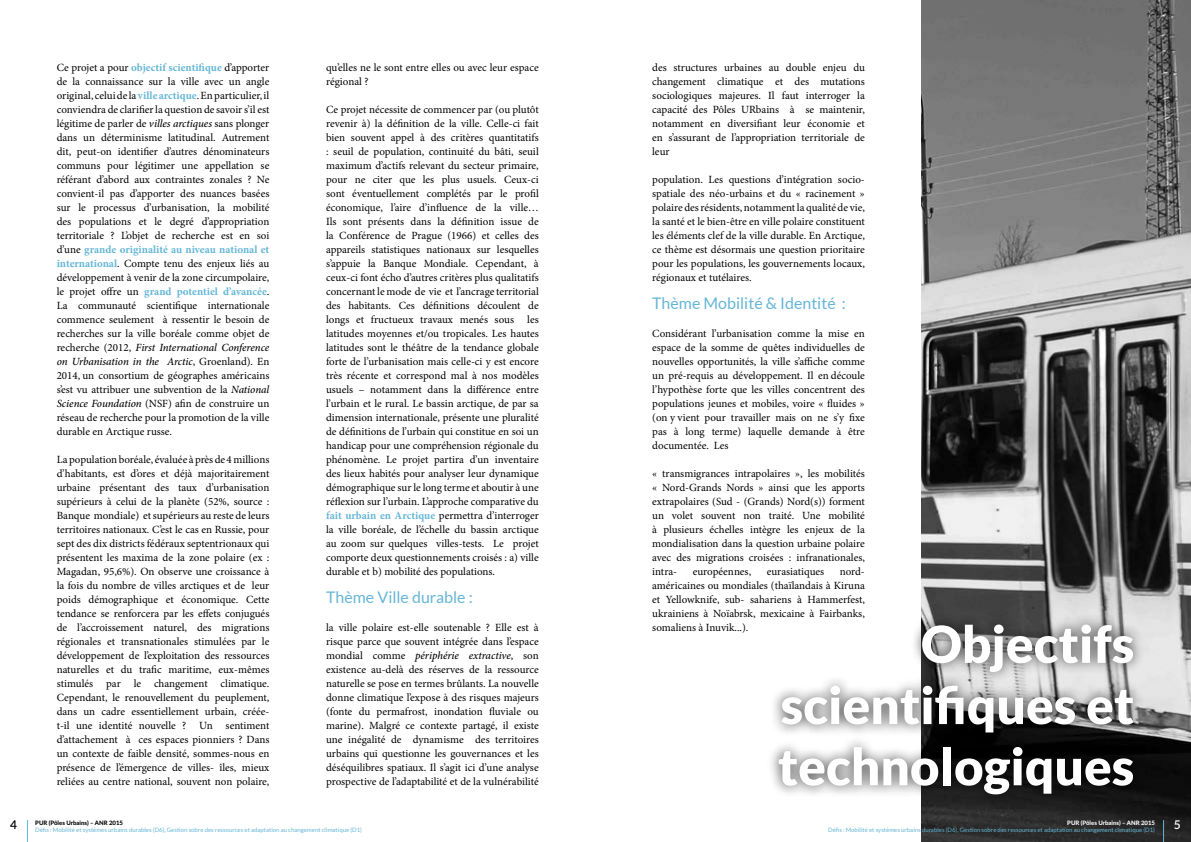
<style>
.page{position:relative;width:1191px;height:842px;background:#fff}
.page>*{position:absolute;margin:0;border:0;box-sizing:border-box;transform-origin:0 0}
.t1{font:900 51px/61.2px "Lato";color:#fff;text-align:justify}
.t2{font:16px "Lato";color:#65b6d6}
.t3{font:600 12px "Lato";color:#fff}
.t4{font:600 12px "Lato";color:#000}
.t5{font:11px/14px "Minion Pro";color:#000;text-align:justify}
.t6{font:6px "Lato";color:#65b6d6}
.t7{font:800 6px "Lato";color:#fff}
.t8{font:800 6px "Lato";color:#000}
.s1{font-weight:700;color:#65b6d6}
.s2{font-weight:500;font-style:italic}
</style>
<div class="page">
<img style="left:921px;top:0;width:270px;height:842px">
<svg style="left:1163px;top:820px;width:1px;height:22px"></svg>
<svg style="left:27px;top:820px;width:1px;height:22px"></svg>
<div style="left:765px;top:611px;width:380px;height:195px;background:#000;opacity:.75"></div>
<p class="t4" style="left:10px;top:816px;width:8px">4</p>
<p class="t5" style="left:57px;top:60px;width:214px">Ce projet a pour <span class="s1">objectif scientifique</span> d’apporter de la connaissance sur la ville avec un angle original, celui de la <span class="s1">ville arctique</span>. En particulier, il conviendra de clarifier la question de savoir s’il est légitime de parler de <span class="s2">villes arctiques</span> sans plonger dans un déterminisme latitudinal. Autrement dit, peut-on identifier d’autres dénominateurs communs pour légitimer une appellation se référant d’abord aux contraintes zonales ? Ne convient-il pas d’apporter des nuances basées sur le processus d’urbanisation, la mobilité des populations et le degré d’appropriation territoriale ? L’objet de recherche est en soi d’une <span class="s1">grande originalité au niveau national et international</span>. Compte tenu des enjeux liés au développement à venir de la zone circumpolaire, le projet offre un <span class="s1">grand potentiel d’avancée</span>.<br>La communauté scientifique internationale commence seulement à ressentir le besoin de recherches sur la ville boréale comme objet de recherche (2012, <span class="s2">First International Conference on Urbanisation in the Arctic</span>, Groenland). En 2014, un consortium de géographes américains s’est vu attribuer une subvention de la <span class="s2">National Science Foundation</span> (NSF) afin de construire un réseau de recherche pour la promotion de la ville durable en Arctique russe.</p>
<p class="t5" style="left:57px;top:452px;width:214px">La population boréale, évaluée à près de 4 millions d’habitants, est d’ores et déjà majoritairement urbaine présentant des taux d’urbanisation supérieurs à celui de la planète (52%, source :<br>Banque mondiale) et supérieurs au reste de leurs territoires nationaux. C’est le cas en Russie, pour sept des dix districts fédéraux septentrionaux qui présentent les maxima de la zone polaire (ex :<br>Magadan, 95,6%). On observe une croissance à la fois du nombre de villes arctiques et de leur poids démographique et économique. Cette tendance se renforcera par les effets conjugués de l’accroissement naturel, des migrations régionales et transnationales stimulées par le développement de l’exploitation des ressources naturelles et du trafic maritime, eux-mêmes stimulés par le changement climatique.<br>Cependant, le renouvellement du peuplement, dans un cadre essentiellement urbain, créée&shy;t-il une identité nouvelle ? Un sentiment d’attachement à ces espaces pionniers ? Dans un contexte de faible densité, sommes-nous en présence de l’émergence de villes- îles, mieux reliées au centre national, souvent non polaire,</p>
<p class="t5" style="left:326px;top:60px;width:214px">qu’elles ne le sont entre elles ou avec leur espace régional ?</p>
<p class="t5" style="left:326px;top:102px;width:214px">Ce projet nécessite de commencer par (ou plutôt revenir à) la définition de la ville. Celle-ci fait bien souvent appel à des critères quantitatifs : seuil de population, continuité du bâti, seuil maximum d’actifs relevant du secteur primaire, pour ne citer que les plus usuels. Ceux-ci sont éventuellement complétés par le profil économique, l’aire d’influence de la ville… Ils sont présents dans la définition issue de la Conférence de Prague (1966) et celles des appareils statistiques nationaux sur lesquelles s’appuie la Banque Mondiale. Cependant, à ceux-ci font écho d’autres critères plus qualitatifs concernant le mode de vie et l’ancrage territorial des habitants. Ces définitions découlent de longs et fructueux travaux menés sous les latitudes moyennes et/ou tropicales. Les hautes latitudes sont le théâtre de la tendance globale forte de l’urbanisation mais celle-ci y est encore très récente et correspond mal à nos modèles usuels – notamment dans la différence entre l’urbain et le rural. Le bassin arctique, de par sa dimension internationale, présente une pluralité de définitions de l’urbain qui constitue en soi un handicap pour une compréhension régionale du phénomène. Le projet partira d’un inventaire des lieux habités pour analyser leur dynamique démographique sur le long terme et aboutir à une réflexion sur l’urbain. L’approche comparative du <span class="s1">fait urbain en Arctique</span> permettra d’interroger la ville boréale, de l’échelle du bassin arctique au zoom sur quelques villes-tests. Le projet comporte deux questionnements croisés : a) ville durable et b) mobilité des populations.</p>
<h2 class="t2" style="left:326px;top:588px;width:148px">Thème Ville durable :</h2>
<p class="t5" style="left:326px;top:620px;width:214px">la ville polaire est-elle soutenable ? Elle est à risque parce que souvent intégrée dans l’espace mondial comme <span class="s2">périphérie extractive</span>, son existence au-delà des réserves de la ressource naturelle se pose en termes brûlants. La nouvelle donne climatique l’expose à des risques majeurs (fonte du permafrost, inondation fluviale ou marine). Malgré ce contexte partagé, il existe une inégalité de dynamisme des territoires urbains qui questionne les gouvernances et les déséquilibres spatiaux. Il s’agit ici d’une analyse prospective de l’adaptabilité et de la vulnérabilité</p>
<p class="t8" style="left:35px;top:818px;width:89px">PUR (Pôles Urbains) – ANR 2015</p>
<p class="t6" style="left:35px;top:826px;width:328px">Défis : Mobilité et systèmes urbains durables (D6), Gestion sobre des ressources et adaptation au changement climatique (D1)</p>
<p class="t5" style="left:652px;top:60px;width:214px">des structures urbaines au double enjeu du changement climatique et des mutations sociologiques majeures. Il faut interroger la capacité des Pôles URbains à se maintenir, notamment en diversifiant leur économie et en s’assurant de l’appropriation territoriale de leur</p>
<p class="t5" style="left:652px;top:172px;width:214px">population. Les questions d’intégration socio&shy;spatiale des néo-urbains et du « racinement » polaire des résidents, notamment la qualité de vie, la santé et le bien-être en ville polaire constituent les éléments clef de la ville durable. En Arctique, ce thème est désormais une question prioritaire pour les populations, les gouvernements locaux, régionaux et tutélaires.</p>
<h2 class="t2" style="left:652px;top:294px;width:195px">Thème Mobilité &amp; Identité :</h2>
<p class="t5" style="left:652px;top:326px;width:214px">Considérant l’urbanisation comme la mise en espace de la somme de quêtes individuelles de nouvelles opportunités, la ville s’affiche comme un pré-requis au développement. Il en découle l’hypothèse forte que les villes concentrent des populations jeunes et mobiles, voire « fluides » (on y vient pour travailler mais on ne s’y fixe pas à long terme) laquelle demande à être documentée. Les</p>
<p class="t5" style="left:652px;top:466px;width:214px">« transmigrances intrapolaires », les mobilités « Nord-Grands Nords » ainsi que les apports extrapolaires (Sud - (Grands) Nord(s)) forment un volet souvent non traité. Une mobilité à plusieurs échelles intègre les enjeux de la mondialisation dans la question urbaine polaire avec des migrations croisées : infranationales, intra-</p>
<p class="t5" style="left:652px;top:564px;width:214px;text-indent:187px">nord&shy;américaines ou mondiales (thaïlandais à Kiruna et Yellowknife, sub- sahariens à Hammerfest, ukrainiens à Noïabrsk, mexicaine à Fairbanks, somaliens à Inuvik...).</p>
<p class="t5" style="left:693px;top:564px;width:60px">européennes,</p>
<p class="t5" style="left:766px;top:564px;width:59px">eurasiatiques</p>
<h1 class="t1" style="left:778px;top:612px;width:358px;text-indent:143px">Objectifs scientifiques et technologiques</h1>
<p class="t7" style="left:1067px;top:818px;width:89px">PUR (Pôles Urbains) – ANR 2015</p>
<p class="t6" style="left:828px;top:826px;width:328px">Défis : Mobilité et systèmes urbains durables (D6), Gestion sobre des ressources et adaptation au changement climatique (D1)</p>
<p class="t3" style="left:1173px;top:816px;width:8px">5</p>
</div>
